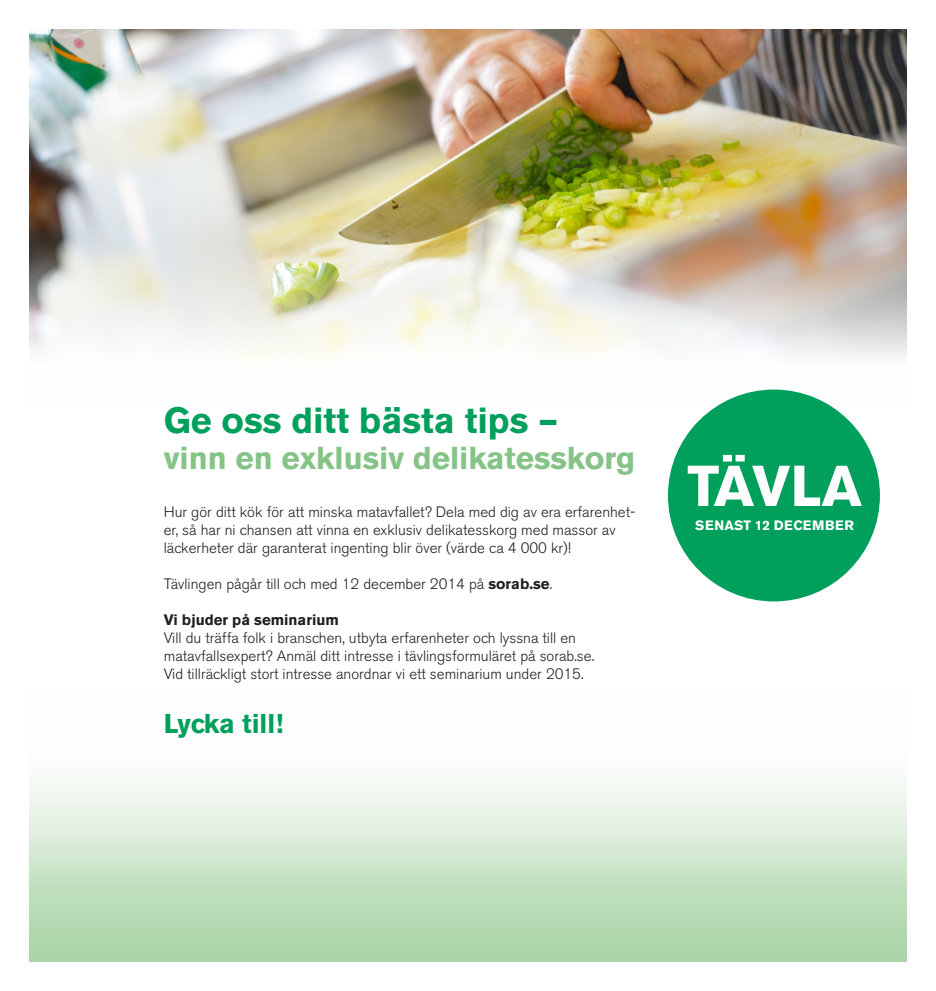
<style>
.page{position:relative;width:936px;height:991px;background:#fff}
.page>*{position:absolute;margin:0;border:0;box-sizing:border-box;transform-origin:0 0}
.Ingress{font:700 57px "Akzidenz Grotesk BE";letter-spacing:-.015em;color:#fff}
.Ingress-2{font:700 36px "Akzidenz Grotesk BE";color:#00a05c}
.Ingress-3{font:700 31.5px "Akzidenz Grotesk BE";color:#86c387}
.Ingress-4{font:700 27px "Akzidenz Grotesk BE";color:#00a05c}
.Ingress-5{font:300 15px/18px "Akzidenz Grotesk BE";color:#231f20}
.Ingress-6{font:700 15px "Akzidenz Grotesk BE";color:#231f20}
.Ingress-7{font:700 13.5px "Akzidenz Grotesk BE";letter-spacing:.045em;color:#fff}
.s1{font-weight:700}
</style>
<div class="page">
<img style="left:30px;top:30px;width:876px;height:376px">
<div style="left:30px;top:692px;width:876px;height:269px;background:linear-gradient(to bottom,#fff,#aad4a7)"></div>
<div style="left:668px;top:389px;width:211px;height:212px;background:#00a05c;border-radius:50%"></div>
<p class="Ingress-2" style="left:164px;top:400px;width:396px">Ge oss ditt bästa tips –</p>
<p class="Ingress-3" style="left:164px;top:440px;width:473px">vinn en exklusiv delikatesskorg</p>
<p class="Ingress" style="left:687px;top:453px;width:176px">TÄVLA</p>
<p class="Ingress-7" style="left:695px;top:517px;width:160px">SENAST 12 DECEMBER</p>
<p class="Ingress-5" style="left:164px;top:503px;width:473px">Hur gör ditt kök för att minska matavfallet? Dela med dig av era erfarenhet&shy;er, så har ni chansen att vinna en exklusiv delikatesskorg med massor av läckerheter där garanterat ingenting blir över (värde ca 4 000 kr)!</p>
<p class="Ingress-5" style="left:164px;top:575px;width:390px">Tävlingen pågår till och med 12 december 2014 på <span class="s1">sorab.se</span>.</p>
<p class="Ingress-6" style="left:164px;top:611px;width:177px">Vi bjuder på seminarium</p>
<p class="Ingress-5" style="left:164px;top:629px;width:432px">Vill du träffa folk i branschen, utbyta erfarenheter och lyssna till en matavfallsexpert? Anmäl ditt intresse i tävlingsformuläret på sorab.se.<br>Vid tillräckligt stort intresse anordnar vi ett seminarium under 2015.</p>
<p class="Ingress-4" style="left:164px;top:708px;width:121px">Lycka till!</p>
</div>
